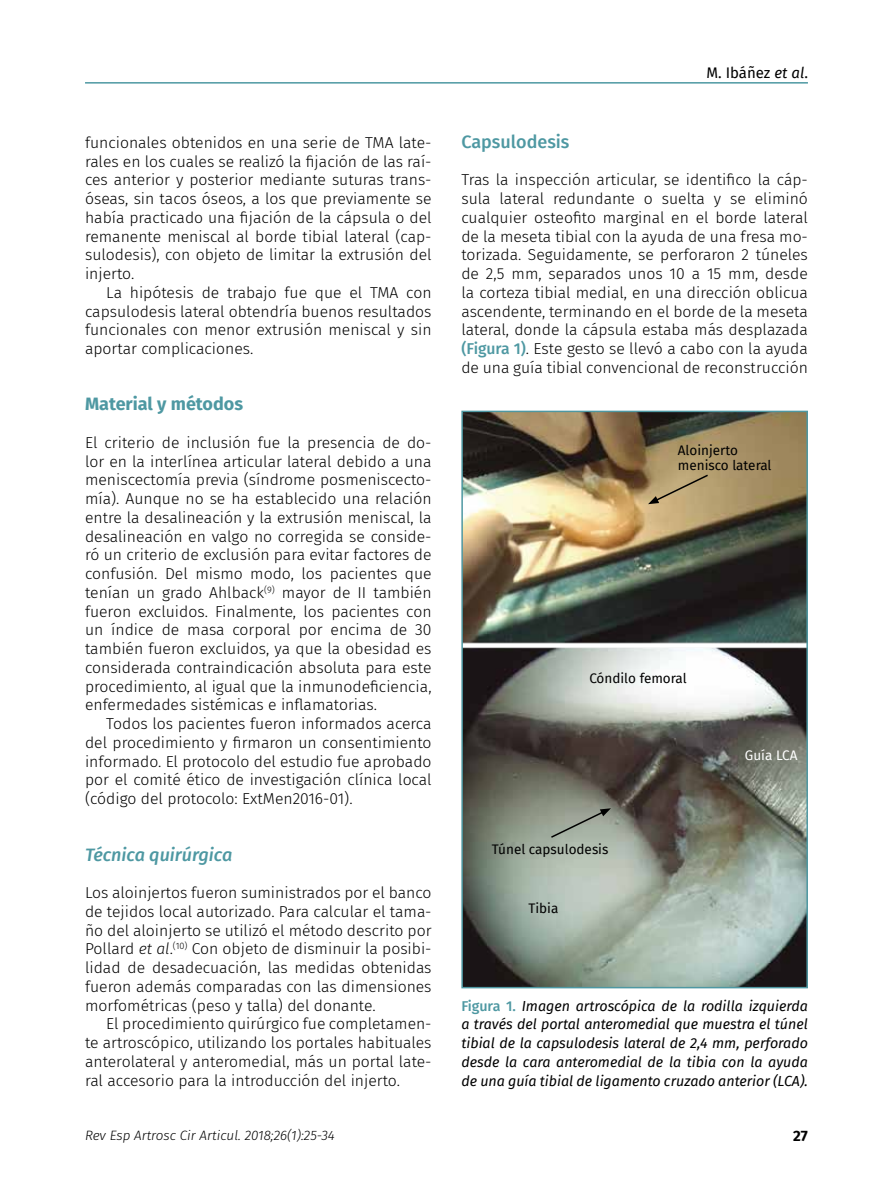
<style>
.page{position:relative;width:893px;height:1191px;background:#fff}
.page>*{position:absolute;margin:0;border:0;box-sizing:border-box;transform-origin:0 0}
.t1{font:italic 500 18px "Fira Sans";color:#4e98a2}
.t2{font:700 18px "Fira Sans";color:#4e98a2}
.t3{font:500 18px "Fira Sans";color:#4e98a2}
.t4{font:300 15.75px/18.8px "Fira Sans";color:#000;text-align:justify}
.t5{font:15px "Fira Sans";color:#000}
.t6{font:700 15px "Fira Sans";color:#000}
.t7{font:italic 14.25px/18.8px "Fira Sans";color:#000;text-align:justify}
.t8{font:13.5px/15px "Fira Sans";color:#000}
.t9{font:italic 300 13.5px "Fira Sans";color:#000}
.t10{font:13.5px "Fira Sans";color:#fff}
.s1{font-style:italic}
.s2{font-weight:500;color:#4e98a2}
.s3{font-weight:500;font-style:normal;color:#4e98a2}
</style>
<div class="page">
<hr style="left:85px;top:82px;width:723px;height:2px;background:#4e98a2">
<img style="left:464px;top:414px;width:341px;height:571px">
<div style="left:461px;top:411px;width:347px;height:577px;border:2px solid #4e98a2"></div>
<svg style="left:648px;top:473px;width:62px;height:31px;background:#b19b6f"></svg>
<svg style="left:549px;top:808px;width:62px;height:31px;background:#959d91"></svg>
<p class="t4" style="left:85px;top:133px;width:348px">funcionales obtenidos en una serie de TMA late&shy;rales en los cuales se realizó la fijación de las raí&shy;ces anterior y posterior mediante suturas trans&shy;óseas, sin tacos óseos, a los que previamente se había practicado una fijación de la cápsula o del remanente meniscal al borde tibial lateral (cap&shy;sulodesis), con objeto de limitar la extrusión del injerto.</p>
<p class="t4" style="left:85px;top:283px;width:348px;text-indent:21px">La hipótesis de trabajo fue que el TMA con capsulodesis lateral obtendría buenos resultados funcionales con menor extrusión meniscal y sin aportar complicaciones.</p>
<p class="t2" style="left:85px;top:389px;width:160px">Material y métodos</p>
<p class="t4" style="left:85px;top:433px;width:348px">El criterio de inclusión fue la presencia de do&shy;lor en la interlínea articular lateral debido a una meniscectomía previa (síndrome posmeniscecto&shy;mía). Aunque no se ha establecido una relación entre la desalineación y la extrusión meniscal, la desalineación en valgo no corregida se conside&shy;ró un criterio de exclusión para evitar factores de confusión. Del mismo modo, los pacientes que tenían un grado Ahlback<sup>(9)</sup> mayor de II también fueron excluidos. Finalmente, los pacientes con un índice de masa corporal por encima de 30 también fueron excluidos, ya que la obesidad es considerada contraindicación absoluta para este procedimiento, al igual que la inmunodeficiencia, enfermedades sistémicas e inflamatorias.</p>
<p class="t4" style="left:85px;top:714px;width:348px;text-indent:21px">Todos los pacientes fueron informados acerca del procedimiento y firmaron un consentimiento informado. El protocolo del estudio fue aprobado por el comité ético de investigación clínica local (código del protocolo: ExtMen2016-01).</p>
<p class="t1" style="left:85px;top:840px;width:149px">Técnica quirúrgica</p>
<p class="t4" style="left:85px;top:883px;width:348px">Los aloinjertos fueron suministrados por el banco de tejidos local autorizado. Para calcular el tama&shy;ño del aloinjerto se utilizó el método descrito por Pollard <span class="s1">et al</span>.<sup>(10)</sup> Con objeto de disminuir la posibi&shy;lidad de desadecuación, las medidas obtenidas fueron además comparadas con las dimensiones morfométricas (peso y talla) del donante.</p>
<p class="t4" style="left:85px;top:1014px;width:348px;text-indent:21px">El procedimiento quirúrgico fue completamen&shy;te artroscópico, utilizando los portales habituales anterolateral y anteromedial, más un portal late&shy;ral accesorio para la introducción del injerto.</p>
<p class="t9" style="left:85px;top:1125px;width:251px">Rev Esp Artrosc Cir Articul. 2018;26(1):25-34</p>
<p class="t5" style="left:706px;top:61px;width:103px">M. Ibáñez <span class="s1">et al</span>.</p>
<p class="t3" style="left:461px;top:127px;width:110px">Capsulodesis</p>
<p class="t4" style="left:461px;top:170px;width:348px">Tras la inspección articular, se identifico la cáp&shy;sula lateral redundante o suelta y se eliminó cualquier osteofito marginal en el borde lateral de la meseta tibial con la ayuda de una fresa mo&shy;torizada. Seguidamente, se perforaron 2 túneles de 2,5 mm, separados unos 10 a 15 mm, desde la corteza tibial medial, en una dirección oblicua ascendente, terminando en el borde de la meseta lateral, donde la cápsula estaba más desplazada <span class="s2">(Figura 1)</span>. Este gesto se llevó a cabo con la ayuda de una guía tibial convencional de reconstrucción</p>
<p class="t8" style="left:678px;top:442px;width:95px">Aloinjerto menisco lateral</p>
<p class="t8" style="left:589px;top:670px;width:99px">Cóndilo femoral</p>
<p class="t8" style="left:492px;top:841px;width:118px">Túnel capsulodesis</p>
<p class="t8" style="left:528px;top:900px;width:31px">Tibia</p>
<p class="t10" style="left:745px;top:745px;width:54px">Guía LCA</p>
<p class="t7" style="left:461px;top:996px;width:348px"><span class="s3">Figura 1.</span> Imagen artroscópica de la rodilla izquierda a través del portal anteromedial que muestra el túnel tibial de la capsulodesis lateral de 2,4 mm, perforado desde la cara anteromedial de la tibia con la ayuda de una guía tibial de ligamento cruzado anterior (LCA).</p>
<p class="t6" style="left:793px;top:1123px;width:16px">27</p>
</div>
